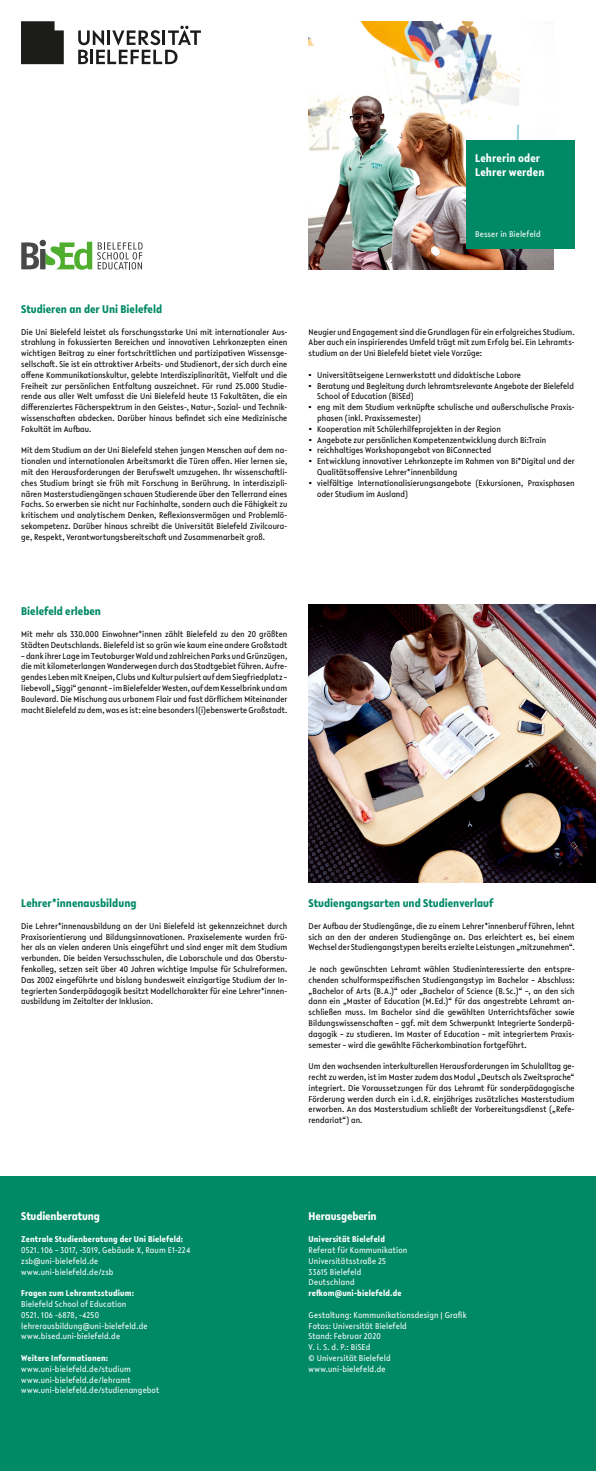
<style>
.page{position:relative;width:596px;height:1471px;background:#fff}
.page>*{position:absolute;margin:0;border:0;box-sizing:border-box;transform-origin:0 0}
.t1{font:700 12px "Lelo Condensed";color:#008965}
.t2{font:700 12px "Lelo Condensed";letter-spacing:-.01em;color:#fff}
.t3{font:700 12px/14.4px "Lelo Condensed";letter-spacing:.01em;color:#fff}
.t4{font:9px/10.8px "Lelo Condensed";letter-spacing:.005em;color:#000;text-align:justify}
.t5{font:9px/10.8px "Lelo Condensed";letter-spacing:.015em;color:#fff}
.t6{font:700 9px "Lelo Condensed";letter-spacing:.02em;color:#fff}
.s1{font-family:"Arial"}
</style>
<div class="page">
<img style="left:308px;top:21px;width:245px;height:249px">
<div style="left:466px;top:140px;width:108px;height:108px;background:#008965"></div>
<div style="left:0;top:1176px;width:595px;height:294px;background:#008965"></div>
<img style="left:308px;top:604px;width:287px;height:278px">
<svg style="left:78px;top:26px;width:123px;height:38px"></svg>
<svg style="left:21px;top:21px;width:43px;height:43px;background:#282826"></svg>
<svg style="left:21px;top:240px;width:121px;height:30px"></svg>
<h1 class="t3" style="left:475px;top:150px;width:71px">Lehrerin oder<br>Lehrer werden</h1>
<p class="t5" style="left:475px;top:229px;width:67px">Besser in Bielefeld</p>
<h1 class="t1" style="left:21px;top:301px;width:142px">Studieren an der Uni Bielefeld</h1>
<p class="t4" style="left:21px;top:326px;width:267px">Die Uni Bielefeld leistet als forschungsstarke Uni mit internationaler Aus&shy;strahlung in fokussierten Bereichen und innovativen Lehrkonzepten einen wichtigen Beitrag zu einer fortschrittlichen und partizipativen Wissensge&shy;sellschaft. Sie ist ein attraktiver Arbeits- und Studienort, der sich durch eine offene Kommunikationskultur, gelebte Interdisziplinarität, Vielfalt und die Freiheit zur persönlichen Entfaltung auszeichnet. Für rund 25.000 Studie&shy;rende aus aller Welt umfasst die Uni Bielefeld heute 13 Fakultäten, die ein differenziertes Fächerspektrum in den Geistes-, Natur-, Sozial- und Technik&shy;wissenschaften abdecken. Darüber hinaus befindet sich eine Medizinische Fakultät im Aufbau.</p>
<p class="t4" style="left:21px;top:445px;width:267px">Mit dem Studium an der Uni Bielefeld stehen jungen Menschen auf dem na&shy;tionalen und internationalen Arbeitsmarkt die Türen offen. Hier lernen sie, mit den Herausforderungen der Berufswelt umzugehen. Ihr wissenschaftli&shy;ches Studium bringt sie früh mit Forschung in Berührung. In interdiszipli&shy;nären Masterstudiengängen schauen Studierende über den Tellerrand eines Fachs. So erwerben sie nicht nur Fachinhalte, sondern auch die Fähigkeit zu kritischem und analytischem Denken, Reflexionsvermögen und Problemlö&shy;sekompetenz. Darüber hinaus schreibt die Universität Bielefeld Zivilcoura&shy;ge, Respekt, Verantwortungsbereitschaft und Zusammenarbeit groß.</p>
<p class="t4" style="left:308px;top:326px;width:267px">Neugier und Engagement sind die Grundlagen für ein erfolgreiches Studium.<br>Aber auch ein inspirierendes Umfeld trägt mit zum Erfolg bei. Ein Lehramts&shy;studium an der Uni Bielefeld bietet viele Vorzüge:</p>
<p class="t4" style="left:308px;top:369px;width:214px"><span class="s1">▪</span> Universitätseigene Lernwerkstatt und didaktische Labore</p>
<p class="t4" style="left:317px;top:380px;width:258px;text-indent:-9px"><span class="s1">▪</span> Beratung und Begleitung durch lehramtsrelevante Angebote der Bielefeld<br>School of Education (BiSEd)</p>
<p class="t4" style="left:317px;top:402px;width:259px;text-indent:-9px"><span class="s1">▪</span> eng mit dem Studium verknüpfte schulische und außerschulische Praxis&shy;phasen (inkl. Praxissemester)</p>
<p class="t4" style="left:308px;top:423px;width:193px"><span class="s1">▪</span> Kooperation mit Schülerhilfeprojekten in der Region</p>
<p class="t4" style="left:308px;top:434px;width:239px"><span class="s1">▪</span> Angebote zur persönlichen Kompetenzentwicklung durch Bi:Train</p>
<p class="t4" style="left:308px;top:445px;width:184px"><span class="s1">▪</span> reichhaltiges Workshopangebot von BiConnected</p>
<p class="t4" style="left:317px;top:456px;width:259px;text-indent:-9px"><span class="s1">▪</span> Entwicklung innovativer Lehrkonzepte im Rahmen von Bi*Digital und der<br>Qualitätsoffensive Lehrer*innenbildung</p>
<p class="t4" style="left:317px;top:477px;width:259px;text-indent:-9px"><span class="s1">▪</span> vielfältige Internationalisierungsangebote (Exkursionen, Praxisphasen oder Studium im Ausland)</p>
<h1 class="t1" style="left:21px;top:603px;width:81px">Bielefeld erleben</h1>
<p class="t4" style="left:21px;top:628px;width:267px">Mit mehr als 330.000 Einwohner*innen zählt Bielefeld zu den 20 größten<br>Städten Deutschlands. Bielefeld ist so grün wie kaum eine andere Großstadt</p>
<p class="t4" style="left:21px;top:650px;width:267px">– dank ihrer Lage im Teutoburger Wald und zahlreichen Parks und Grünzügen, die mit kilometerlangen Wanderwegen durch das Stadtgebiet führen. Aufre&shy;gendes Leben mit Kneipen, Clubs und Kultur pulsiert auf dem Siegfriedplatz – liebevoll „Siggi“ genannt – im Bielefelder Westen, auf dem Kesselbrink und am Boulevard. Die Mischung aus urbanem Flair und fast dörflichem Miteinander macht Bielefeld zu dem, was es ist: eine besonders l(i)ebenswerte Großstadt.</p>
<h1 class="t1" style="left:21px;top:895px;width:117px">Lehrer*innenausbildung</h1>
<p class="t4" style="left:21px;top:920px;width:267px">Die Lehrer*innenausbildung an der Uni Bielefeld ist gekennzeichnet durch Praxisorientierung und Bildungsinnovationen. Praxiselemente wurden frü&shy;her als an vielen anderen Unis eingeführt und sind enger mit dem Studium verbunden. Die beiden Versuchsschulen, die Laborschule und das Oberstu&shy;fenkolleg, setzen seit über 40 Jahren wichtige Impulse für Schulreformen.<br>Das 2002 eingeführte und bislang bundesweit einzigartige Studium der In&shy;tegrierten Sonderpädagogik besitzt Modellcharakter für eine Lehrer*innen&shy;ausbildung im Zeitalter der Inklusion.</p>
<h1 class="t1" style="left:308px;top:895px;width:186px">Studiengangsarten und Studienverlauf</h1>
<p class="t4" style="left:308px;top:920px;width:267px">Der Aufbau der Studiengänge, die zu einem Lehrer*innenberuf führen, lehnt sich an den der anderen Studiengänge an. Das erleichtert es, bei einem Wechsel der Studiengangstypen bereits erzielte Leistungen „mitzunehmen“.</p>
<p class="t4" style="left:308px;top:963px;width:267px">Je nach gewünschten Lehramt wählen Studieninteressierte den entspre&shy;chenden schulformspezifischen Studiengangstyp im Bachelor – Abschluss: „Bachelor of Arts (B.A.)“ oder „Bachelor of Science (B.Sc.)“ –, an den sich dann ein „Master of Education (M.Ed.)“ für das angestrebte Lehramt an&shy;schließen muss. Im Bachelor sind die gewählten Unterrichtsfächer sowie Bildungswissenschaften – ggf. mit dem Schwerpunkt Integrierte Sonderpä&shy;dagogik – zu studieren. Im Master of Education – mit integriertem Praxis&shy;semester – wird die gewählte Fächerkombination fortgeführt.</p>
<p class="t4" style="left:308px;top:1060px;width:267px">Um den wachsenden interkulturellen Herausforderungen im Schulalltag ge&shy;recht zu werden, ist im Master zudem das Modul „Deutsch als Zweitsprache“ integriert. Die Voraussetzungen für das Lehramt für sonderpädagogische Förderung werden durch ein i. d. R. einjähriges zusätzliches Masterstudium erworben. An das Masterstudium schließt der Vorbereitungsdienst („Refe&shy;rendariat“) an.</p>
<h1 class="t2" style="left:21px;top:1208px;width:80px">Studienberatung</h1>
<p class="t6" style="left:21px;top:1233px;width:163px">Zentrale Studienberatung der Uni Bielefeld:</p>
<p class="t5" style="left:21px;top:1244px;width:170px">0521. 106 – 3017, -3019, Gebäude X, Raum E1-224 zsb@uni-bielefeld.de www.uni-bielefeld.de/zsb</p>
<p class="t6" style="left:21px;top:1287px;width:114px">Fragen zum Lehramtsstudium:</p>
<p class="t5" style="left:21px;top:1298px;width:128px">Bielefeld School of Education<br>0521. 106 -6878, -4250 lehrerausbildung@uni-bielefeld.de www.bised.uni-bielefeld.de</p>
<p class="t6" style="left:21px;top:1351px;width:88px">Weitere Informationen:</p>
<p class="t5" style="left:21px;top:1363px;width:139px">www.uni-bielefeld.de/studium www.uni-bielefeld.de/lehramt www.uni-bielefeld.de/studienangebot</p>
<h1 class="t2" style="left:308px;top:1208px;width:70px">Herausgeberin</h1>
<p class="t6" style="left:308px;top:1233px;width:78px">Universität Bielefeld</p>
<p class="t5" style="left:308px;top:1244px;width:100px">Referat für Kommunikation<br>Universitätsstraße 25<br>33615 Bielefeld<br>Deutschland</p>
<p class="t6" style="left:308px;top:1287px;width:94px">refkom@uni-bielefeld.de</p>
<p class="t5" style="left:308px;top:1309px;width:159px">Gestaltung: Kommunikationsdesign | Grafik<br>Fotos: Universität Bielefeld<br>Stand: Februar 2020<br>V. i. S. d. P.: BiSEd<br>© Universität Bielefeld www.uni-bielefeld.de</p>
</div>
